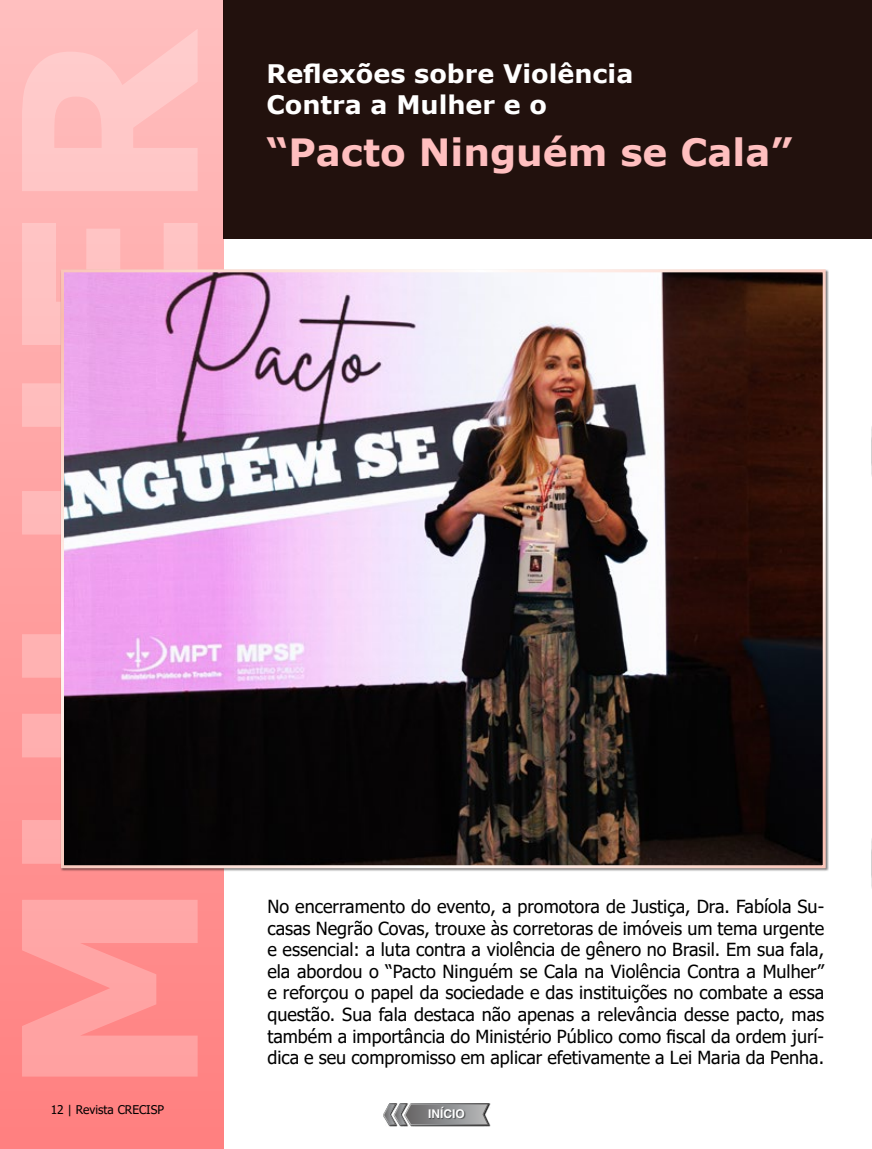
<style>
.page{position:relative;width:872px;height:1149px;background:#fff}
.page>*{position:absolute;margin:0;border:0;box-sizing:border-box;transform-origin:0 0}
.t1{font:700 37.5px "Verdana";color:#ffbfbf}
.t2{font:700 25.5px/30.6px "Verdana";color:#fff}
.t3{font:18px/21.6px "Tahoma";color:#000;text-align:justify}
.t4{font:12px "Tahoma";color:#000}
.t5{font:700 12px "Helvetica";color:#fff}
</style>
<div class="page">
<div style="left:383px;top:1103px;width:107px;height:23px;background:#000;opacity:.75"></div>
<svg style="left:383px;top:1103px;width:107px;height:22px"></svg>
<div style="left:429px;top:1106px;width:37px;height:13px;background:#000;opacity:.5"></div>
<div style="left:223px;top:0;width:649px;height:239px;background:#22110d"></div>
<div style="left:0;top:0;width:223px;height:1148px;background:linear-gradient(to bottom,#ffbfbf,#ff7f7f)"></div>
<svg style="left:22px;top:29px;width:179px;height:1047px"></svg>
<img style="left:65px;top:273px;width:756px;height:591px">
<div style="left:61px;top:269px;width:764px;height:599px;border:3px solid #fff"></div>
<hr style="left:871px;top:436px;width:1px;height:41px;background:#f1f1f1">
<svg style="left:871px;top:426px;width:1px;height:48px"></svg>
<hr style="left:871px;top:848px;width:1px;height:41px;background:#000;opacity:.75">
<svg style="left:871px;top:838px;width:1px;height:40px"></svg>
<h2 class="t2" style="left:266px;top:58px;width:368px">Reflexões sobre Violência<br>Contra a Mulher e o</h2>
<h1 class="t1" style="left:266px;top:126px;width:527px">“Pacto Ninguém se Cala”</h1>
<p class="t3" style="left:267px;top:896px;width:558px">No encerramento do evento, a promotora de Justiça, Dra. Fabíola Su&shy;casas Negrão Covas, trouxe às corretoras de imóveis um tema urgente e essencial: a luta contra a violência de gênero no Brasil. Em sua fala, ela abordou o “Pacto Ninguém se Cala na Violência Contra a Mulher” e reforçou o papel da sociedade e das instituições no combate a essa questão. Sua fala destaca não apenas a relevância desse pacto, mas também a importância do Ministério Público como fiscal da ordem jurí&shy;dica e seu compromisso em aplicar efetivamente a Lei Maria da Penha.</p>
<p class="t4" style="left:51px;top:1101px;width:115px">12 | Revista CRECISP</p>
<p class="t5" style="left:428px;top:1105px;width:38px">INÍCIO</p>
</div>
